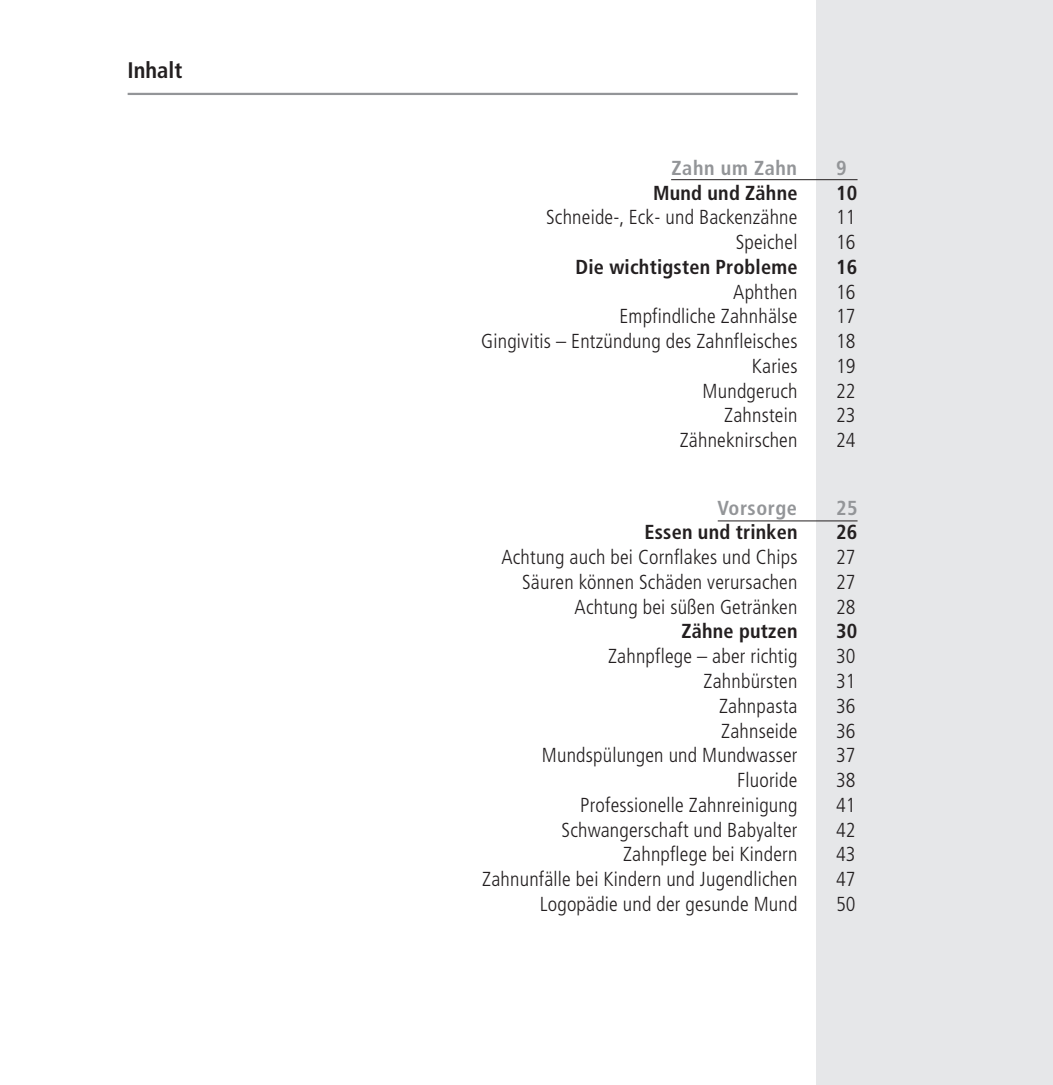
<style>
.page{position:relative;width:1053px;height:1085px;background:#fff}
.page>*{position:absolute;margin:0;border:0;box-sizing:border-box;transform-origin:0 0}
.t1{font:700 condensed 22.5px "Frutiger LT Std";color:#231f20}
.t2{font:300 condensed 20.25px "Frutiger LT Std";letter-spacing:.01em;color:#231f20}
.t3{font:700 condensed 20.25px "Frutiger LT Std";letter-spacing:.01em;color:#231f20}
.t4{font:700 condensed 20.25px "Frutiger LT Std";letter-spacing:.03em;color:#939598}
</style>
<div class="page">
<div style="left:816px;top:0;width:236px;height:1084px;background:#e6e7e9"></div>
<hr style="left:128px;top:93px;width:669px;height:2px;background:#939598">
<hr style="left:671px;top:179px;width:186px;height:1px;background:#231f20">
<hr style="left:717px;top:520px;width:140px;height:1px;background:#231f20">
<p class="t1" style="left:128px;top:57px;width:56px">Inhalt</p>
<p class="t4" style="left:671px;top:156px;width:127px">Zahn um Zahn</p>
<p class="t4" style="left:836px;top:156px;width:12px">9</p>
<p class="t3" style="left:653px;top:180px;width:146px">Mund und Zähne</p>
<p class="t3" style="left:836px;top:180px;width:23px">10</p>
<p class="t2" style="left:546px;top:206px;width:253px">Schneide-, Eck- und Backenzähne</p>
<p class="t2" style="left:836px;top:206px;width:21px">11</p>
<p class="t2" style="left:735px;top:230px;width:63px">Speichel</p>
<p class="t2" style="left:836px;top:230px;width:21px">16</p>
<p class="t3" style="left:575px;top:255px;width:223px">Die wichtigsten Probleme</p>
<p class="t3" style="left:836px;top:255px;width:23px">16</p>
<p class="t2" style="left:733px;top:280px;width:66px">Aphthen</p>
<p class="t2" style="left:836px;top:280px;width:21px">16</p>
<p class="t2" style="left:619px;top:305px;width:179px">Empfindliche Zahnhälse</p>
<p class="t2" style="left:836px;top:305px;width:21px">17</p>
<p class="t2" style="left:481px;top:329px;width:318px">Gingivitis – Entzündung des Zahnfleisches</p>
<p class="t2" style="left:836px;top:329px;width:21px">18</p>
<p class="t2" style="left:751px;top:354px;width:47px">Karies</p>
<p class="t2" style="left:836px;top:354px;width:21px">19</p>
<p class="t2" style="left:702px;top:379px;width:96px">Mundgeruch</p>
<p class="t2" style="left:836px;top:379px;width:21px">22</p>
<p class="t2" style="left:724px;top:404px;width:75px">Zahnstein</p>
<p class="t2" style="left:836px;top:404px;width:21px">23</p>
<p class="t2" style="left:679px;top:428px;width:119px">Zähneknirschen</p>
<p class="t2" style="left:836px;top:428px;width:21px">24</p>
<p class="t4" style="left:717px;top:495px;width:81px">Vorsorge</p>
<p class="t4" style="left:836px;top:495px;width:23px">25</p>
<p class="t3" style="left:644px;top:520px;width:154px">Essen und trinken</p>
<p class="t3" style="left:836px;top:520px;width:23px">26</p>
<p class="t2" style="left:501px;top:545px;width:297px">Achtung auch bei Cornflakes und Chips</p>
<p class="t2" style="left:836px;top:545px;width:21px">27</p>
<p class="t2" style="left:522px;top:570px;width:277px">Säuren können Schäden verursachen</p>
<p class="t2" style="left:836px;top:570px;width:21px">27</p>
<p class="t2" style="left:574px;top:595px;width:224px">Achtung bei süßen Getränken</p>
<p class="t2" style="left:836px;top:595px;width:21px">28</p>
<p class="t3" style="left:681px;top:619px;width:118px">Zähne putzen</p>
<p class="t3" style="left:836px;top:619px;width:23px">30</p>
<p class="t2" style="left:608px;top:644px;width:191px">Zahnpflege – aber richtig</p>
<p class="t2" style="left:836px;top:644px;width:21px">30</p>
<p class="t2" style="left:703px;top:669px;width:95px">Zahnbürsten</p>
<p class="t2" style="left:836px;top:669px;width:21px">31</p>
<p class="t2" style="left:719px;top:694px;width:80px">Zahnpasta</p>
<p class="t2" style="left:836px;top:694px;width:21px">36</p>
<p class="t2" style="left:721px;top:719px;width:78px">Zahnseide</p>
<p class="t2" style="left:836px;top:719px;width:21px">36</p>
<p class="t2" style="left:542px;top:743px;width:257px">Mundspülungen und Mundwasser</p>
<p class="t2" style="left:836px;top:743px;width:21px">37</p>
<p class="t2" style="left:737px;top:768px;width:62px">Fluoride</p>
<p class="t2" style="left:836px;top:768px;width:21px">38</p>
<p class="t2" style="left:580px;top:793px;width:219px">Professionelle Zahnreinigung</p>
<p class="t2" style="left:836px;top:793px;width:21px">41</p>
<p class="t2" style="left:561px;top:818px;width:237px">Schwangerschaft und Babyalter</p>
<p class="t2" style="left:836px;top:818px;width:21px">42</p>
<p class="t2" style="left:623px;top:842px;width:176px">Zahnpflege bei Kindern</p>
<p class="t2" style="left:836px;top:842px;width:21px">43</p>
<p class="t2" style="left:482px;top:867px;width:317px">Zahnunfälle bei Kindern und Jugendlichen</p>
<p class="t2" style="left:836px;top:867px;width:21px">47</p>
<p class="t2" style="left:539px;top:892px;width:259px">Logopädie und der gesunde Mund</p>
<p class="t2" style="left:836px;top:892px;width:21px">50</p>
</div>
